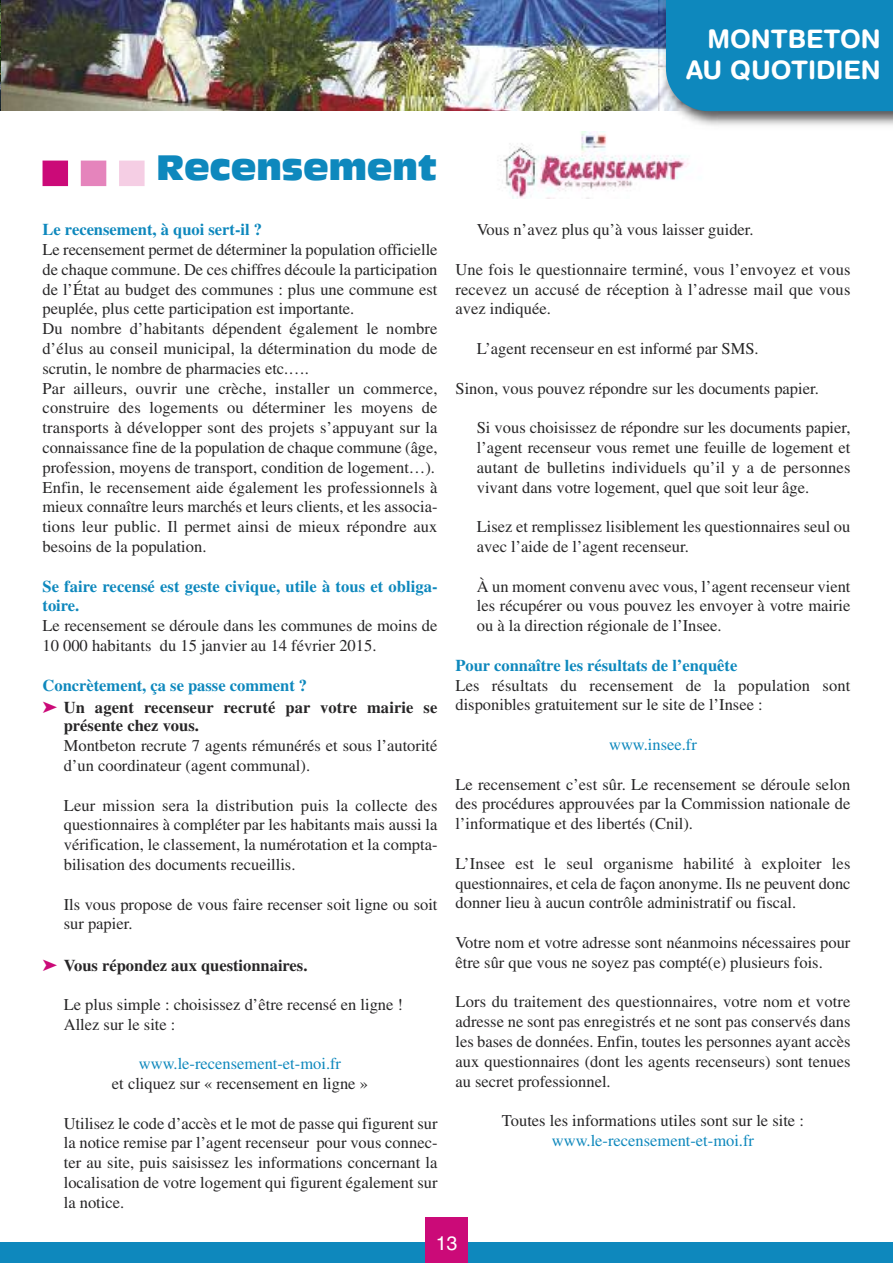
<style>
.page{position:relative;width:893px;height:1263px;background:#fff}
.page>*{position:absolute;margin:0;border:0;box-sizing:border-box;transform-origin:0 0}
.t1{font:34.5px "Antique Olive Compact";color:#0e88bd;scale:.96 1}
.t2{font:700 25.5px/30.6px "Helvetica Rounded";color:#fff;text-align:right}
.t3{font:19.5px "Helvetica";color:#fff}
.t4{font:16.5px/19.8px "Times";color:#272627}
.t5{font:700 16.5px/19.8px "Times";color:#0e88bd}
.t6{font:700 16.5px/22px "Times";color:#272627}
.t7{font:16.5px "Times";color:#0e88bd}
.s1{color:#0e88bd}
.s2{color:#cb0a78}
</style>
<div class="page">
<img style="left:1px;top:0;width:658px;height:111px">
<img style="left:678px;top:111px;width:215px;height:15px">
<img style="left:659px;top:0;width:7px;height:111px">
<div style="left:666px;top:0;width:227px;height:111px;background:#0e88bd"></div>
<div style="left:0;top:1242px;width:893px;height:21px;background:#0e88bd"></div>
<div style="left:425px;top:1217px;width:43px;height:46px;background:#cb0a78"></div>
<div style="left:43px;top:161px;width:25px;height:25px;background:#cb0a78"></div>
<div style="left:81px;top:161px;width:25px;height:25px;background:#e584bc"></div>
<div style="left:119px;top:161px;width:26px;height:25px;background:#f5cee4"></div>
<img style="left:497px;top:132px;width:192px;height:66px">
<h2 class="t2" style="left:686px;top:26px;width:196px">MONTBETON<br>AU QUOTIDIEN</h2>
<h1 class="t1" style="left:156px;top:155px;width:294px">Recensement</h1>
<p class="t5" style="left:43px;top:221px;width:221px">Le recensement, à quoi sert-il ?</p>
<p class="t4" style="left:43px;top:241px;width:396px">Le recensement permet de déterminer la population officielle de chaque commune. De ces chiffres découle la participation de l’État au budget des communes : plus une commune est peuplée, plus cette participation est importante.<br>Du nombre d’habitants dépendent également le nombre d’élus au conseil municipal, la détermination du mode de scrutin, le nombre de pharmacies etc.….<br>Par ailleurs, ouvrir une crèche, installer un commerce, construire des logements ou déterminer les moyens de transports à développer sont des projets s’appuyant sur la connaissance fine de la population de chaque commune (âge, profession, moyens de transport, condition de logement…).<br>Enfin, le recensement aide également les professionnels à mieux connaître leurs marchés et leurs clients, et les associa&shy;tions leur public. Il permet ainsi de mieux répondre aux besoins de la population.</p>
<p class="t5" style="left:43px;top:578px;width:396px">Se faire recensé est geste civique, utile à tous et obliga&shy;toire.</p>
<p class="t4" style="left:43px;top:617px;width:396px">Le recensement se déroule dans les communes de moins de<br>10 000 habitants du 15 janvier au 14 février 2015.</p>
<p class="t6" style="left:43px;top:676px;width:396px"><span class="s1">Concrètement, ça se passe comment ?<br></span><span class="s2">➤</span> Un agent recenseur recruté par votre mairie se</p>
<p class="t6" style="left:64px;top:716px;width:137px">présente chez vous.</p>
<p class="t4" style="left:64px;top:737px;width:375px">Montbeton recrute 7 agents rémunérés et sous l’autorité d’un coordinateur (agent communal).</p>
<p class="t4" style="left:64px;top:797px;width:375px;text-align:justify">Leur mission sera la distribution puis la collecte des questionnaires à compléter par les habitants mais aussi la vérification, le classement, la numérotation et la compta&shy;bilisation des documents recueillis.</p>
<p class="t4" style="left:64px;top:896px;width:375px">Ils vous propose de vous faire recenser soit ligne ou soit sur papier.</p>
<p class="t6" style="left:43px;top:956px;width:266px"><span class="s2">➤</span> Vous répondez aux questionnaires.</p>
<p class="t4" style="left:64px;top:996px;width:341px">Le plus simple : choisissez d’être recensé en ligne !<br>Allez sur le site :</p>
<p class="t7" style="left:139px;top:1058px;width:204px">www.le-recensement-et-moi.fr</p>
<p class="t4" style="left:112px;top:1075px;width:257px">et cliquez sur « recensement en ligne »</p>
<p class="t4" style="left:64px;top:1115px;width:375px;text-align:justify">Utilisez le code d’accès et le mot de passe qui figurent sur la notice remise par l’agent recenseur pour vous connec&shy;ter au site, puis saisissez les informations concernant la localisation de votre logement qui figurent également sur la notice.</p>
<p class="t4" style="left:477px;top:221px;width:278px">Vous n’avez plus qu’à vous laisser guider.</p>
<p class="t4" style="left:455px;top:261px;width:396px;text-align:justify">Une fois le questionnaire terminé, vous l’envoyez et vous recevez un accusé de réception à l’adresse mail que vous avez indiquée.</p>
<p class="t4" style="left:477px;top:340px;width:283px">L’agent recenseur en est informé par SMS.</p>
<p class="t4" style="left:455px;top:380px;width:365px">Sinon, vous pouvez répondre sur les documents papier.</p>
<p class="t4" style="left:477px;top:419px;width:375px;text-align:justify">Si vous choisissez de répondre sur les documents papier, l’agent recenseur vous remet une feuille de logement et autant de bulletins individuels qu’il y a de personnes vivant dans votre logement, quel que soit leur âge.</p>
<p class="t4" style="left:477px;top:518px;width:375px">Lisez et remplissez lisiblement les questionnaires seul ou avec l’aide de l’agent recenseur.</p>
<p class="t4" style="left:477px;top:578px;width:375px;text-align:justify">À un moment convenu avec vous, l’agent recenseur vient les récupérer ou vous pouvez les envoyer à votre mairie ou à la direction régionale de l’Insee.</p>
<p class="t5" style="left:455px;top:657px;width:283px">Pour connaître les résultats de l’enquête</p>
<p class="t4" style="left:455px;top:677px;width:396px">Les résultats du recensement de la population sont disponibles gratuitement sur le site de l’Insee :</p>
<p class="t7" style="left:609px;top:739px;width:89px">www.insee.fr</p>
<p class="t4" style="left:455px;top:776px;width:396px;text-align:justify">Le recensement c’est sûr. Le recensement se déroule selon des procédures approuvées par la Commission nationale de l’informatique et des libertés (Cnil).</p>
<p class="t4" style="left:455px;top:855px;width:396px;text-align:justify">L’Insee est le seul organisme habilité à exploiter les questionnaires, et cela de façon anonyme. Ils ne peuvent donc donner lieu à aucun contrôle administratif ou fiscal.</p>
<p class="t4" style="left:455px;top:934px;width:396px">Votre nom et votre adresse sont néanmoins nécessaires pour être sûr que vous ne soyez pas compté(e) plusieurs fois.</p>
<p class="t4" style="left:455px;top:994px;width:396px;text-align:justify">Lors du traitement des questionnaires, votre nom et votre adresse ne sont pas enregistrés et ne sont pas conservés dans les bases de données. Enfin, toutes les personnes ayant accès aux questionnaires (dont les agents recenseurs) sont tenues au secret professionnel.</p>
<p class="t4" style="left:502px;top:1112px;width:303px">Toutes les informations utiles sont sur le site :</p>
<p class="t7" style="left:552px;top:1135px;width:204px">www.le-recensement-et-moi.fr</p>
<p class="t3" style="left:436px;top:1236px;width:23px">13</p>
</div>
